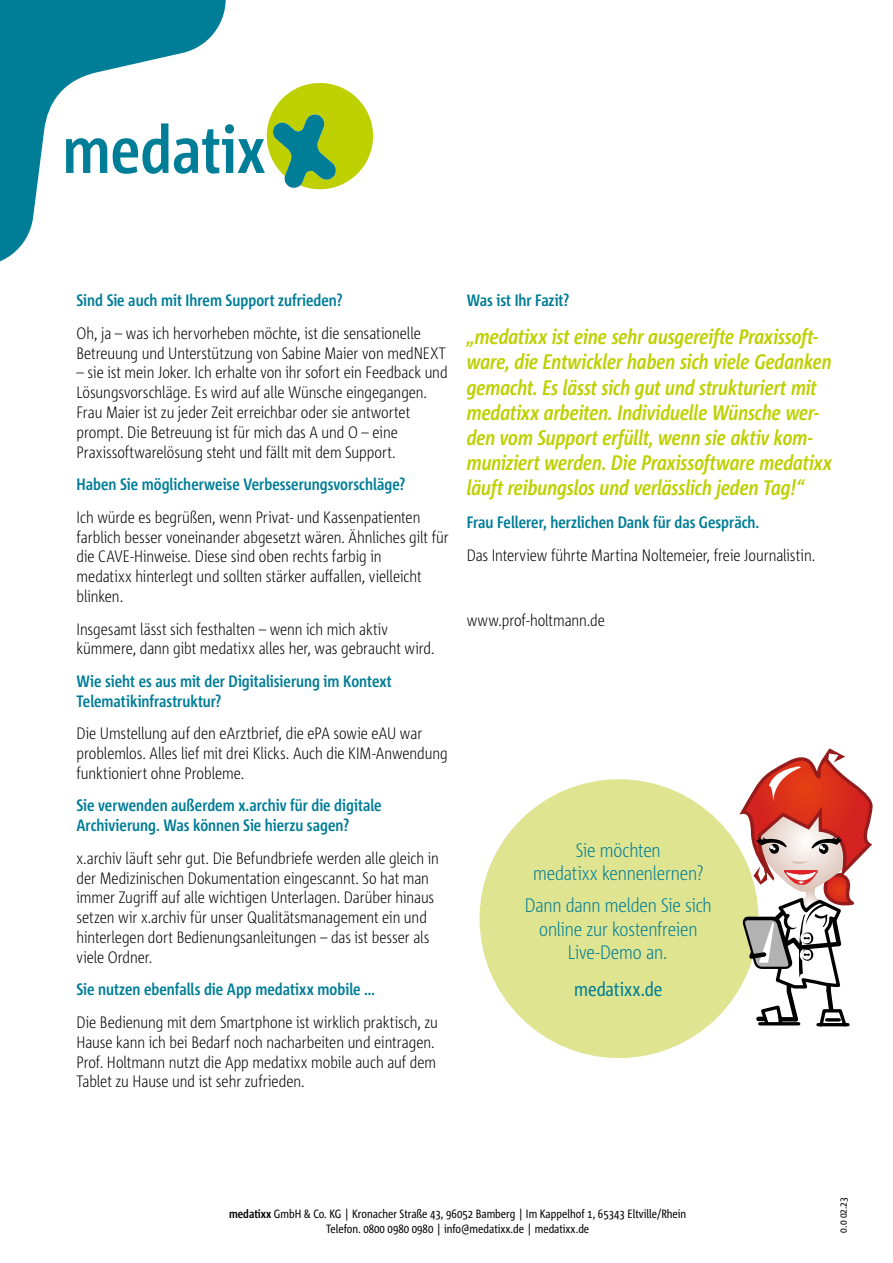
<style>
.page{position:relative;width:893px;height:1263px;background:#fff}
.page>*{position:absolute;margin:0;border:0;box-sizing:border-box;transform-origin:0 0}
.t1{font:italic 700 21px/25.2px "Corpid E1 s Cd";letter-spacing:-.005em;color:#bed000}
.t2{font:300 19.5px/23.4px "Corpid E1 s Cd";letter-spacing:-.01em;color:#007d97;text-align:center}
.t3{font:19.5px "Corpid E1 s Cd";letter-spacing:-.005em;color:#007d97}
.t4{font:300 16.5px/19.8px "Corpid E1 s Cd";letter-spacing:-.005em;color:#000}
.t5{font:700 16.5px/19.8px "Corpid E1 s Cd";color:#007d97}
.t6{font:12px/14.4px "Corpid E1 s Cd";color:#000;text-align:center}
.t7{font:10.5px "Corpid E1 s Cd";color:#000}
.s1{font-weight:700}
</style>
<div class="page">
<svg style="left:231px;top:83px;width:142px;height:106px"></svg>
<div style="left:480px;top:779px;width:278px;height:279px;background:#dee490;border-radius:50%"></div>
<svg style="left:0;top:0;width:231px;height:262px"></svg>
<svg style="left:739px;top:748px;width:134px;height:279px"></svg>
<p class="t5" style="left:77px;top:290px;width:268px">Sind Sie auch mit Ihrem Support zufrieden?</p>
<p class="t4" style="left:77px;top:323px;width:371px">Oh, ja – was ich hervorheben möchte, ist die sensationelle<br>Betreuung und Unterstützung von Sabine Maier von medNEXT</p>
<p class="t4" style="left:77px;top:362px;width:373px">– sie ist mein Joker. Ich erhalte von ihr sofort ein Feedback und Lösungsvorschläge. Es wird auf alle Wünsche eingegangen.<br>Frau Maier ist zu jeder Zeit erreichbar oder sie antwortet prompt. Die Betreuung ist für mich das A und O – eine Praxissoftwarelösung steht und fällt mit dem Support.</p>
<p class="t5" style="left:77px;top:474px;width:330px">Haben Sie möglicherweise Verbesserungsvorschläge?</p>
<p class="t4" style="left:77px;top:507px;width:374px">Ich würde es begrüßen, wenn Privat- und Kassenpatienten farblich besser voneinander abgesetzt wären. Ähnliches gilt für die CAVE-Hinweise. Diese sind oben rechts farbig in<br>medatixx hinterlegt und sollten stärker auffallen, vielleicht blinken.</p>
<p class="t4" style="left:77px;top:618px;width:360px">Insgesamt lässt sich festhalten – wenn ich mich aktiv kümmere, dann gibt medatixx alles her, was gebraucht wird.</p>
<p class="t5" style="left:77px;top:671px;width:317px">Wie sieht es aus mit der Digitalisierung im Kontext<br>Telematikinfrastruktur?</p>
<p class="t4" style="left:77px;top:723px;width:373px">Die Umstellung auf den eArztbrief, die ePA sowie eAU war problemlos. Alles lief mit drei Klicks. Auch die KIM-Anwendung funktioniert ohne Probleme.</p>
<p class="t5" style="left:77px;top:795px;width:307px">Sie verwenden außerdem x.archiv für die digitale<br>Archivierung. Was können Sie hierzu sagen?</p>
<p class="t4" style="left:77px;top:848px;width:364px">x.archiv läuft sehr gut. Die Befundbriefe werden alle gleich in der Medizinischen Dokumentation eingescannt. So hat man immer Zugriff auf alle wichtigen Unterlagen. Darüber hinaus setzen wir x.archiv für unser Qualitätsmanagement ein und hinterlegen dort Bedienungsanleitungen – das ist besser als viele Ordner.</p>
<p class="t5" style="left:77px;top:979px;width:300px">Sie nutzen ebenfalls die App medatixx mobile …</p>
<p class="t4" style="left:77px;top:1012px;width:363px">Die Bedienung mit dem Smartphone ist wirklich praktisch, zu Hause kann ich bei Bedarf noch nacharbeiten und eintragen.<br>Prof. Holtmann nutzt die App medatixx mobile auch auf dem Tablet zu Hause und ist sehr zufrieden.</p>
<p class="t5" style="left:467px;top:290px;width:104px">Was ist Ihr Fazit?</p>
<p class="t1" style="left:467px;top:324px;width:367px">„medatixx ist eine sehr ausgereifte Praxissoft&shy;ware, die Entwickler haben sich viele Gedanken gemacht. Es lässt sich gut und strukturiert mit medatixx arbeiten. Individuelle Wünsche wer&shy;den vom Support erfüllt, wenn sie aktiv kom&shy;muniziert werden. Die Praxissoftware medatixx läuft reibungslos und verlässlich jeden Tag!“</p>
<p class="t5" style="left:467px;top:512px;width:294px">Frau Fellerer, herzlichen Dank für das Gespräch.</p>
<p class="t4" style="left:467px;top:544px;width:350px">Das Interview führte Martina Noltemeier, freie Journalistin.</p>
<p class="t4" style="left:467px;top:609px;width:140px">www.prof-holtmann.de</p>
<p class="t2" style="left:533px;top:838px;width:172px">Sie möchten<br>medatixx kennenlernen?</p>
<p class="t2" style="left:525px;top:893px;width:188px">Dann dann melden Sie sich online zur kostenfreien<br>Live-Demo an.</p>
<p class="t3" style="left:574px;top:976px;width:90px">medatixx.de</p>
<p class="t6" style="left:229px;top:1206px;width:459px"><span class="s1">medatixx</span> GmbH &amp; Co. KG | Kronacher Straße 43, 96052 Bamberg | Im Kappelhof 1, 65343 Eltville/Rhein<br>Telefon. 0800 0980 0980 | info@medatixx.de | medatixx.de</p>
<p class="t7" style="left:837px;top:1232px;width:37px;rotate:-90deg">0.0 02.23</p>
</div>
